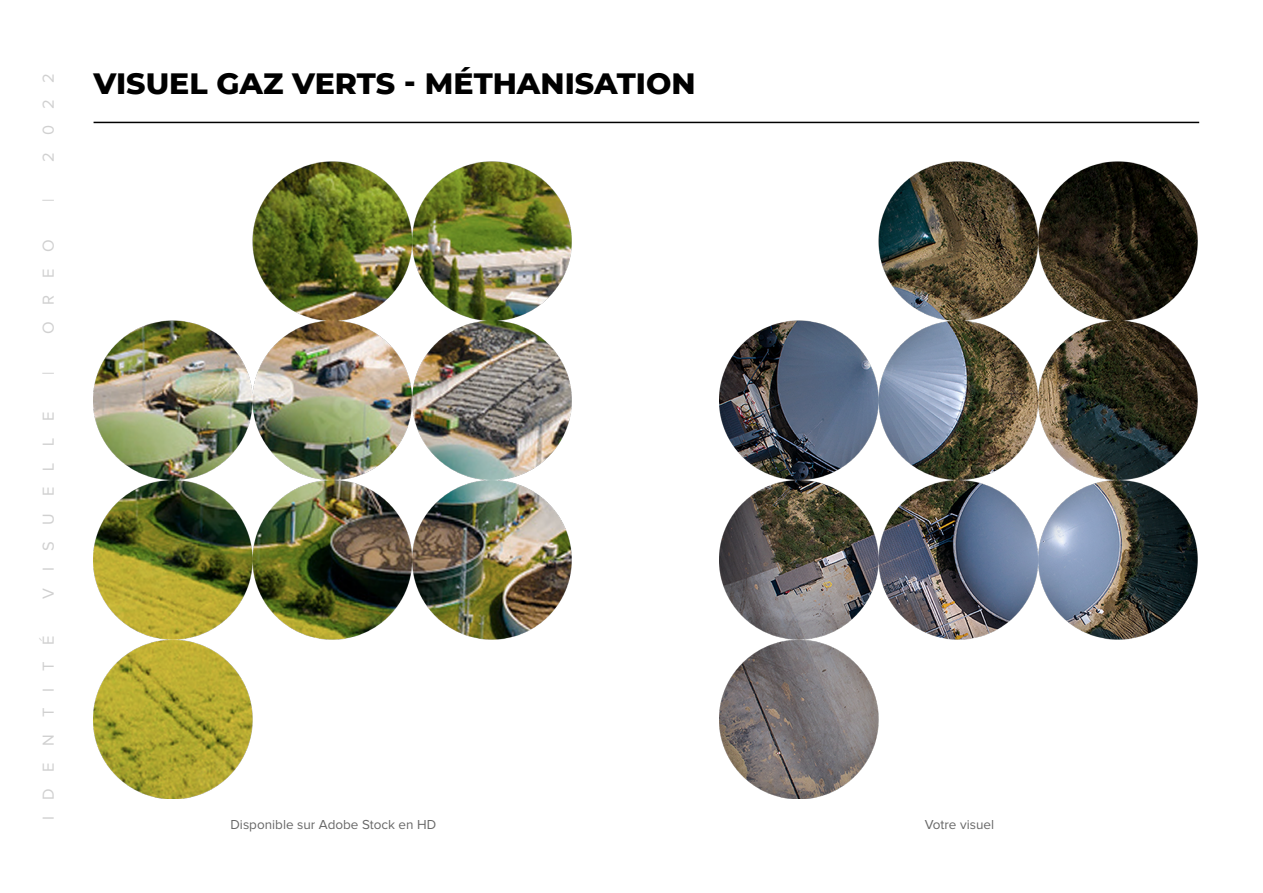
<style>
.page{position:relative;width:1263px;height:893px;background:#fff}
.page>*{position:absolute;margin:0;border:0;box-sizing:border-box;transform-origin:0 0}
.t1{font:800 30px "Montserrat";color:#000}
.t2{font:16.5px "Proxima Nova";letter-spacing:1em;color:#d0d0d0}
.t3{font:13.5px "Proxima Nova";color:#686868}
</style>
<div class="page">
<hr style="left:94px;top:122px;width:1105px;height:1px;background:#000">
<img style="left:94px;top:162px;width:478px;height:636px">
<img style="left:720px;top:162px;width:478px;height:636px">
<p class="t2" style="left:41px;top:162px;width:90px;rotate:-90deg">2022</p>
<h1 class="t1" style="left:94px;top:62px;width:604px">VISUEL GAZ VERTS - MÉTHANISATION</h1>
<p class="t2" style="left:41px;top:202px;width:5px;rotate:-90deg">|</p>
<p class="t2" style="left:41px;top:334px;width:96px;rotate:-90deg">OREO</p>
<p class="t2" style="left:41px;top:375px;width:5px;rotate:-90deg">|</p>
<p class="t2" style="left:41px;top:598px;width:188px;rotate:-90deg">VISUELLE</p>
<p class="t2" style="left:41px;top:820px;width:186px;rotate:-90deg">IDENTITÉ</p>
<p class="t3" style="left:231px;top:819px;width:207px">Disponible sur Adobe Stock en HD</p>
<p class="t3" style="left:925px;top:819px;width:71px">Votre visuel</p>
</div>
